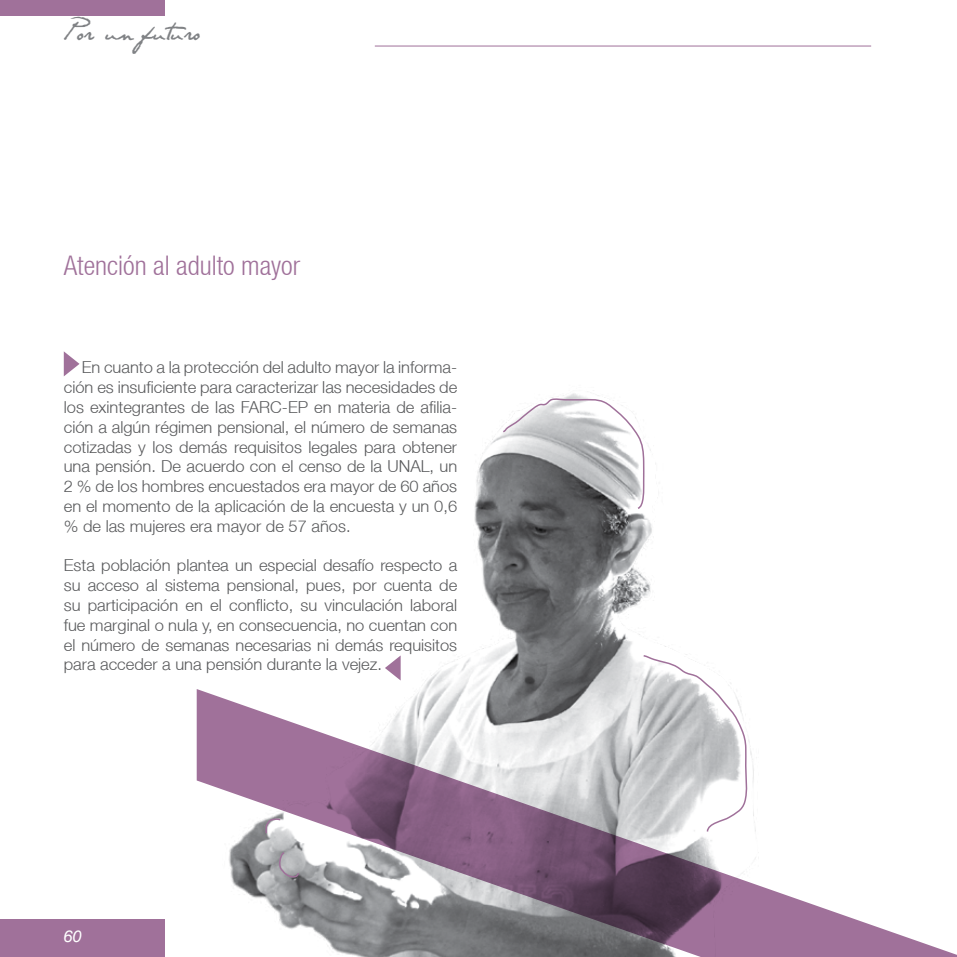
<style>
.page{position:relative;width:957px;height:957px;background:#fff}
.page>*{position:absolute;margin:0;border:0;box-sizing:border-box;transform-origin:0 0}
.t1{font:36px "SANTOSDUMONT";letter-spacing:.02em;color:#808285}
.t2{font:300 condensed 27px "Helvetica Neue LT";color:#a0719a}
.t3{font:300 16.5px/19.8px "Helvetica Neue LT";color:#58595b;text-align:justify}
.t4{font:italic 16.5px "Helvetica Neue LT";color:#fff}
</style>
<div class="page">
<div style="left:0;top:918px;width:165px;height:39px;background:#a0719a"></div>
<div style="left:0;top:0;width:165px;height:16px;background:#a0719a"></div>
<hr style="left:375px;top:46px;width:496px;height:1px;background:#a0719a">
<img style="left:196px;top:393px;width:470px;height:388px">
<svg style="left:197px;top:689px;width:760px;height:268px"></svg>
<svg style="left:501px;top:396px;width:144px;height:114px"></svg>
<svg style="left:642px;top:654px;width:108px;height:179px"></svg>
<svg style="left:278px;top:851px;width:23px;height:27px"></svg>
<svg style="left:265px;top:817px;width:17px;height:17px"></svg>
<svg style="left:385px;top:655px;width:16px;height:25px"></svg>
<svg style="left:64px;top:351px;width:16px;height:25px"></svg>
<h1 class="t1" style="left:64px;top:11px;width:139px">Por un fu turo</h1>
<h2 class="t2" style="left:64px;top:250px;width:238px">Atención al adulto mayor</h2>
<p class="t3" style="left:64px;top:357px;width:395px;text-indent:18px">En cuanto a la protección del adulto mayor la informa&shy;ción es insuficiente para caracterizar las necesidades de los exintegrantes de las FARC-EP en materia de afilia&shy;ción a algún régimen pensional, el número de semanas cotizadas y los demás requisitos legales para obtener una pensión. De acuerdo con el censo de la UNAL, un 2 % de los hombres encuestados era mayor de 60 años en el momento de la aplicación de la encuesta y un 0,6 % de las mujeres era mayor de 57 años.</p>
<p class="t3" style="left:64px;top:555px;width:395px">Esta población plantea un especial desafío respecto a su acceso al sistema pensional, pues, por cuenta de su participación en el conflicto, su vinculación laboral fue marginal o nula y, en consecuencia, no cuentan con el número de semanas necesarias ni demás requisitos para acceder a una pensión durante la vejez.</p>
<p class="t4" style="left:64px;top:926px;width:20px">60</p>
</div>
